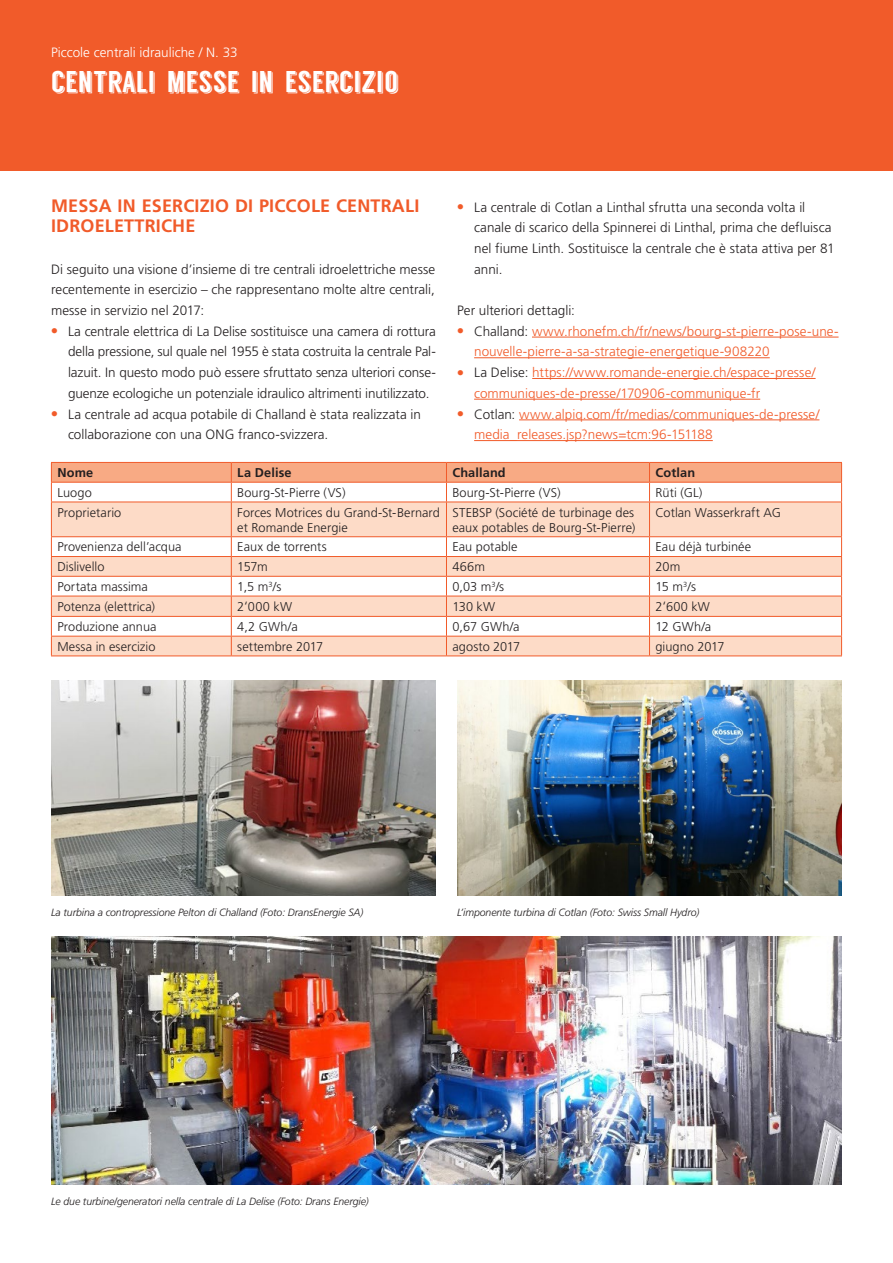
<style>
.page{position:relative;width:893px;height:1263px;background:#fff}
.page>*{position:absolute;margin:0;border:0;box-sizing:border-box;transform-origin:0 0}
.Merkblattzwischentit{font:30px "Langdon";color:#fff}
.Kapitel_Zwischentite{font:700 18px/20.7px "Frutiger LT Std";letter-spacing:.01em;color:#f15b2a}
.Indent_01{font:300 13.5px/20.7px "Frutiger LT Std";color:#231f20}
.Indent_01-2{font:300 13.5px/20.7px "Frutiger LT Std";letter-spacing:.005em;color:#f15b2a}
.Fliesstext{font:300 13.5px/20.7px "Frutiger LT Std";letter-spacing:.005em;color:#231f20;text-align:justify}
.Zielpublikum{font:300 13.5px "Frutiger LT Std";color:#fff}
.Tab_Body_01{font:300 12.75px/15px "Frutiger LT Std";letter-spacing:.005em;color:#231f20}
.Tab_Body_01-2{font:700 12.75px "Frutiger LT Std";letter-spacing:.01em;color:#231f20}
.Legende{font:italic 300 10.5px "Frutiger LT Std";letter-spacing:-.01em;color:#231f20}
.s1{color:#f15b2a}
.s2{color:#231f20}
.s3{font-size:13.5px}
</style>
<div class="page">
<div style="left:0;top:0;width:893px;height:170px;background:#f15b2a"></div>
<svg style="left:52px;top:503px;width:789px;height:152px;fill:#fddbc7"></svg>
<svg style="left:51px;top:462px;width:791px;height:40px"></svg>
<hr style="left:51px;top:502px;width:180px;height:1px;background:#f15b2a">
<hr style="left:51px;top:502px;width:1px;height:34px;background:#f15b2a">
<hr style="left:231px;top:502px;width:215px;height:1px;background:#f15b2a">
<hr style="left:231px;top:502px;width:1px;height:34px;background:#f15b2a">
<hr style="left:446px;top:502px;width:203px;height:1px;background:#f15b2a">
<hr style="left:446px;top:502px;width:1px;height:34px;background:#f15b2a">
<hr style="left:649px;top:502px;width:193px;height:1px;background:#f15b2a">
<hr style="left:649px;top:502px;width:1px;height:34px;background:#f15b2a">
<hr style="left:841px;top:502px;width:1px;height:34px;background:#f15b2a">
<hr style="left:51px;top:536px;width:180px;height:1px;background:#f15b2a">
<hr style="left:231px;top:536px;width:215px;height:1px;background:#f15b2a">
<hr style="left:446px;top:536px;width:203px;height:1px;background:#f15b2a">
<hr style="left:649px;top:536px;width:193px;height:1px;background:#f15b2a">
<hr style="left:51px;top:556px;width:180px;height:1px;background:#f15b2a">
<hr style="left:231px;top:556px;width:215px;height:1px;background:#f15b2a">
<hr style="left:446px;top:556px;width:203px;height:1px;background:#f15b2a">
<hr style="left:649px;top:556px;width:193px;height:1px;background:#f15b2a">
<hr style="left:51px;top:576px;width:180px;height:1px;background:#f15b2a">
<hr style="left:231px;top:576px;width:215px;height:1px;background:#f15b2a">
<hr style="left:446px;top:576px;width:203px;height:1px;background:#f15b2a">
<hr style="left:649px;top:576px;width:193px;height:1px;background:#f15b2a">
<hr style="left:51px;top:596px;width:180px;height:1px;background:#f15b2a">
<hr style="left:231px;top:596px;width:215px;height:1px;background:#f15b2a">
<hr style="left:446px;top:596px;width:203px;height:1px;background:#f15b2a">
<hr style="left:649px;top:596px;width:193px;height:1px;background:#f15b2a">
<hr style="left:51px;top:616px;width:180px;height:1px;background:#f15b2a">
<hr style="left:231px;top:616px;width:215px;height:1px;background:#f15b2a">
<hr style="left:446px;top:616px;width:203px;height:1px;background:#f15b2a">
<hr style="left:649px;top:616px;width:193px;height:1px;background:#f15b2a">
<hr style="left:51px;top:636px;width:180px;height:1px;background:#f15b2a">
<svg style="left:51px;top:537px;width:1px;height:118px"></svg>
<hr style="left:231px;top:636px;width:215px;height:1px;background:#f15b2a">
<svg style="left:231px;top:537px;width:1px;height:118px"></svg>
<hr style="left:446px;top:636px;width:203px;height:1px;background:#f15b2a">
<svg style="left:446px;top:537px;width:1px;height:118px"></svg>
<hr style="left:649px;top:636px;width:193px;height:1px;background:#f15b2a">
<svg style="left:649px;top:537px;width:1px;height:118px"></svg>
<svg style="left:841px;top:537px;width:1px;height:118px"></svg>
<hr style="left:51px;top:655px;width:180px;height:1px;background:#f15b2a">
<hr style="left:231px;top:655px;width:215px;height:1px;background:#f15b2a">
<hr style="left:446px;top:655px;width:203px;height:1px;background:#f15b2a">
<hr style="left:649px;top:655px;width:193px;height:1px;background:#f15b2a">
<img style="left:51px;top:681px;width:385px;height:214px">
<img style="left:51px;top:936px;width:791px;height:248px">
<img style="left:457px;top:681px;width:385px;height:214px">
<hr style="left:532px;top:337px;width:306px;height:1px;background:#f15b2a">
<hr style="left:474px;top:357px;width:296px;height:1px;background:#f15b2a">
<hr style="left:532px;top:378px;width:284px;height:1px;background:#f15b2a">
<hr style="left:474px;top:399px;width:286px;height:1px;background:#f15b2a">
<hr style="left:519px;top:419px;width:300px;height:1px;background:#f15b2a">
<hr style="left:474px;top:440px;width:239px;height:1px;background:#f15b2a">
<p class="Zielpublikum" style="left:51px;top:45px;width:188px">Piccole centrali idrauliche / N. 33</p>
<p class="Merkblattzwischentit" style="left:51px;top:66px;width:350px">CENTRALI MESSE IN ESERCIZIO</p>
<p class="Kapitel_Zwischentite" style="left:51px;top:195px;width:370px">MESSA IN ESERCIZIO DI PICCOLE CENTRALI<br>IDROELETTRICHE</p>
<p class="Fliesstext" style="left:51px;top:259px;width:386px">Di seguito una visione d’insieme di tre centrali idroelettriche messe recentemente in esercizio – che rappresentano molte altre centrali, messe in servizio nel 2017:</p>
<p class="Indent_01" style="left:68px;top:321px;width:369px;text-align:justify;text-indent:-17px"><span class="s1">●</span> La centrale elettrica di La Delise sostituisce una camera di rottura della pressione, sul quale nel 1955 è stata costruita la centrale Pal&shy;lazuit. In questo modo può essere sfruttato senza ulteriori conse&shy;guenze ecologiche un potenziale idraulico altrimenti inutilizzato.</p>
<p class="Indent_01" style="left:68px;top:404px;width:355px;text-indent:-17px"><span class="s1">●</span> La centrale ad acqua potabile di Challand è stata realizzata in collaborazione con una ONG franco-svizzera.</p>
<p class="Indent_01" style="left:474px;top:197px;width:362px;text-indent:-17px"><span class="s1">●</span> La centrale di Cotlan a Linthal sfrutta una seconda volta il canale di scarico della Spinnerei di Linthal, prima che defluisca nel fiume Linth. Sostituisce la centrale che è stata attiva per 81 anni.</p>
<p class="Fliesstext" style="left:457px;top:300px;width:119px">Per ulteriori dettagli:</p>
<p class="Indent_01-2" style="left:474px;top:321px;width:366px;text-indent:-17px">● <span class="s2">Challand:</span> www.rhonefm.ch/fr/news/bourg-st-pierre-pose-une&shy;nouvelle-pierre-a-sa-strategie-energetique-908220</p>
<p class="Indent_01-2" style="left:474px;top:362px;width:343px;text-indent:-17px">● <span class="s2">La Delise:</span> https://www.romande-energie.ch/espace-presse/ communiques-de-presse/170906-communique-fr</p>
<p class="Indent_01-2" style="left:474px;top:404px;width:347px;text-indent:-17px">● <span class="s2">Cotlan:</span> www.alpiq.com/fr/medias/communiques-de-presse/ media_releases.jsp?news=tcm:96-151188</p>
<p class="Tab_Body_01-2" style="left:57px;top:465px;width:37px">Nome</p>
<p class="Tab_Body_01-2" style="left:237px;top:465px;width:56px">La Delise</p>
<p class="Tab_Body_01-2" style="left:452px;top:465px;width:55px">Challand</p>
<p class="Tab_Body_01-2" style="left:655px;top:465px;width:41px">Cotlan</p>
<p class="Tab_Body_01" style="left:57px;top:485px;width:36px">Luogo</p>
<p class="Tab_Body_01" style="left:237px;top:485px;width:110px">Bourg-St-Pierre (VS)</p>
<p class="Tab_Body_01" style="left:452px;top:485px;width:110px">Bourg-St-Pierre (VS)</p>
<p class="Tab_Body_01" style="left:655px;top:485px;width:48px">Rüti (GL)</p>
<p class="Tab_Body_01" style="left:57px;top:505px;width:66px">Proprietario</p>
<p class="Tab_Body_01" style="left:237px;top:505px;width:204px">Forces Motrices du Grand-St-Bernard et Romande Energie</p>
<p class="Tab_Body_01" style="left:452px;top:505px;width:184px">STEBSP (Société de turbinage des eaux potables de Bourg-St-Pierre)</p>
<p class="Tab_Body_01" style="left:655px;top:505px;width:127px">Cotlan Wasserkraft AG</p>
<p class="Tab_Body_01" style="left:57px;top:540px;width:126px">Provenienza dell’acqua</p>
<p class="Tab_Body_01" style="left:237px;top:540px;width:91px">Eaux de torrents</p>
<p class="Tab_Body_01" style="left:452px;top:540px;width:67px">Eau potable</p>
<p class="Tab_Body_01" style="left:655px;top:540px;width:97px">Eau déjà turbinée</p>
<p class="Tab_Body_01" style="left:57px;top:559px;width:49px">Dislivello</p>
<p class="Tab_Body_01" style="left:237px;top:559px;width:32px">157m</p>
<p class="Tab_Body_01" style="left:452px;top:559px;width:34px">466m</p>
<p class="Tab_Body_01" style="left:655px;top:559px;width:26px">20m</p>
<p class="Tab_Body_01" style="left:57px;top:579px;width:92px">Portata massima</p>
<p class="Tab_Body_01" style="left:237px;top:579px;width:46px">1,5 m<sup>3</sup>/s</p>
<p class="Tab_Body_01" style="left:452px;top:579px;width:53px">0,03 m<sup>3</sup>/s</p>
<p class="Tab_Body_01" style="left:655px;top:579px;width:42px">15 m<sup>3</sup>/s</p>
<p class="Tab_Body_01" style="left:57px;top:599px;width:99px">Potenza (elettrica)</p>
<p class="Tab_Body_01" style="left:237px;top:599px;width:56px">2<span class="s3">‘</span>000 kW</p>
<p class="Tab_Body_01" style="left:452px;top:599px;width:44px">130 kW</p>
<p class="Tab_Body_01" style="left:655px;top:599px;width:56px">2<span class="s3">‘</span>600 kW</p>
<p class="Tab_Body_01" style="left:57px;top:619px;width:101px">Produzione annua</p>
<p class="Tab_Body_01" style="left:237px;top:619px;width:62px">4,2 GWh/a</p>
<p class="Tab_Body_01" style="left:452px;top:619px;width:69px">0,67 GWh/a</p>
<p class="Tab_Body_01" style="left:655px;top:619px;width:57px">12 GWh/a</p>
<p class="Tab_Body_01" style="left:57px;top:639px;width:100px">Messa in esercizio</p>
<p class="Tab_Body_01" style="left:237px;top:639px;width:87px">settembre 2017</p>
<p class="Tab_Body_01" style="left:452px;top:639px;width:69px">agosto 2017</p>
<p class="Tab_Body_01" style="left:655px;top:639px;width:71px">giugno 2017</p>
<p class="Legende" style="left:51px;top:906px;width:314px">La turbina a contropressione Pelton di Challand (Foto: DransEnergie SA)</p>
<p class="Legende" style="left:457px;top:906px;width:244px">L’imponente turbina di Cotlan (Foto: Swiss Small Hydro)</p>
<p class="Legende" style="left:51px;top:1195px;width:319px">Le due turbine/generatori nella centrale di La Delise (Foto: Drans Energie)</p>
</div>
